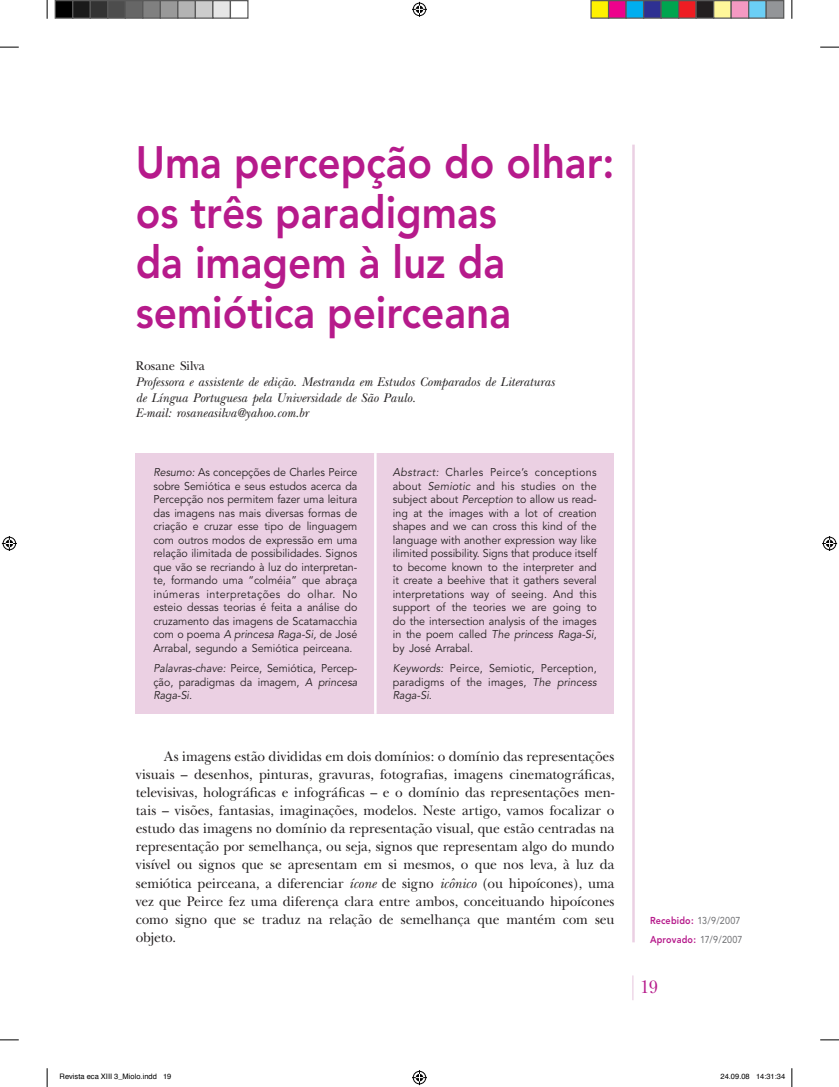
<style>
.page{position:relative;width:839px;height:1087px;background:#fff}
.page>*{position:absolute;margin:0;border:0;box-sizing:border-box;transform-origin:0 0}
.t1{font:800 45px/50px "Avenir";color:#b61a8b;scale:.9 1}
.t2{font:18.75px "New Baskerville";color:#b61a8b;scale:.9 1}
.t3{font:14.38px/18.1px "New Baskerville";letter-spacing:-.005em;color:#231f20;text-align:justify;scale:.95 1}
.t4{font:italic 13.12px/15.8px "New Baskerville";color:#231f20;scale:.95 1}
.t5{font:13.12px "New Baskerville";color:#231f20;scale:.95 1}
.t6{font:11.25px/13.5px "Avenir";color:#231f20;text-align:justify;scale:.95 1}
.t7{font:800 10px/19.1px "Avenir";letter-spacing:.02em;color:#b61a8b;scale:.9 1}
.t8{font:7.5px "Helvetica";color:#000}
.s1{font-style:italic}
.s2{font-weight:400;color:#6c6d70}
</style>
<div class="page">
<hr style="left:632px;top:145px;width:2px;height:797px;background:#ebd0e3">
<svg style="left:632px;top:975px;width:1px;height:25px"></svg>
<div style="left:136px;top:453px;width:477px;height:260px;background:#ebd0e3"></div>
<hr style="left:374px;top:453px;width:2px;height:260px;background:#fff">
<svg style="left:0;top:46px;width:19px;height:2px"></svg>
<svg style="left:820px;top:46px;width:18px;height:2px"></svg>
<svg style="left:0;top:1039px;width:19px;height:1px"></svg>
<svg style="left:820px;top:1039px;width:18px;height:1px"></svg>
<svg style="left:46px;top:0;width:2px;height:19px"></svg>
<svg style="left:46px;top:1068px;width:2px;height:18px"></svg>
<svg style="left:791px;top:0;width:1px;height:19px"></svg>
<svg style="left:412px;top:2px;width:15px;height:15px"></svg>
<svg style="left:412px;top:1070px;width:15px;height:14px"></svg>
<svg style="left:2px;top:536px;width:15px;height:15px"></svg>
<svg style="left:822px;top:536px;width:14px;height:15px"></svg>
<div style="left:55px;top:1px;width:18px;height:17px;background:#000"></div>
<div style="left:55px;top:0;width:18px;height:19px;border:1px solid #595959"></div>
<div style="left:73px;top:1px;width:17px;height:17px;background:#1a1a1a"></div>
<div style="left:72px;top:0;width:19px;height:19px;border:1px solid #595959"></div>
<div style="left:90px;top:1px;width:18px;height:17px;background:#333"></div>
<div style="left:90px;top:0;width:18px;height:19px;border:1px solid #595959"></div>
<div style="left:108px;top:1px;width:17px;height:17px;background:#4d4d4d"></div>
<div style="left:107px;top:0;width:19px;height:19px;border:1px solid #595959"></div>
<div style="left:125px;top:1px;width:18px;height:17px;background:#666"></div>
<div style="left:125px;top:0;width:18px;height:19px;border:1px solid #595959"></div>
<div style="left:143px;top:1px;width:17px;height:17px;background:#808080"></div>
<div style="left:142px;top:0;width:19px;height:19px;border:1px solid #595959"></div>
<div style="left:160px;top:1px;width:18px;height:17px;background:#999"></div>
<div style="left:160px;top:0;width:18px;height:19px;border:1px solid #595959"></div>
<div style="left:178px;top:1px;width:17px;height:17px;background:#b3b3b3"></div>
<div style="left:177px;top:0;width:19px;height:19px;border:1px solid #595959"></div>
<div style="left:195px;top:1px;width:18px;height:17px;background:#ccc"></div>
<div style="left:195px;top:0;width:18px;height:19px;border:1px solid #595959"></div>
<div style="left:213px;top:1px;width:17px;height:17px;background:#e6e6e6"></div>
<div style="left:212px;top:0;width:19px;height:19px;border:1px solid #595959"></div>
<div style="left:230px;top:0;width:18px;height:19px;border:1px solid #595959"></div>
<div style="left:591px;top:1px;width:17px;height:17px;background:#fff101"></div>
<div style="left:590px;top:0;width:19px;height:19px;border:1px solid #595959"></div>
<div style="left:608px;top:1px;width:18px;height:17px;background:#ed028c"></div>
<div style="left:607px;top:0;width:19px;height:19px;border:1px solid #595959"></div>
<div style="left:626px;top:1px;width:17px;height:17px;background:#00aeef"></div>
<div style="left:625px;top:0;width:19px;height:19px;border:1px solid #595959"></div>
<div style="left:643px;top:1px;width:18px;height:17px;background:#2e3092"></div>
<div style="left:642px;top:0;width:19px;height:19px;border:1px solid #595959"></div>
<div style="left:661px;top:1px;width:17px;height:17px;background:#00a54f"></div>
<div style="left:660px;top:0;width:19px;height:19px;border:1px solid #595959"></div>
<div style="left:678px;top:1px;width:18px;height:17px;background:#ee1d23"></div>
<div style="left:677px;top:0;width:19px;height:19px;border:1px solid #595959"></div>
<div style="left:696px;top:1px;width:17px;height:17px;background:#231f20"></div>
<div style="left:695px;top:0;width:19px;height:19px;border:1px solid #595959"></div>
<div style="left:713px;top:1px;width:18px;height:17px;background:#fff79a"></div>
<div style="left:712px;top:0;width:19px;height:19px;border:1px solid #595959"></div>
<div style="left:731px;top:1px;width:17px;height:17px;background:#f499c2"></div>
<div style="left:730px;top:0;width:19px;height:19px;border:1px solid #595959"></div>
<div style="left:748px;top:1px;width:18px;height:17px;background:#6bcff6"></div>
<div style="left:747px;top:0;width:19px;height:19px;border:1px solid #595959"></div>
<div style="left:766px;top:1px;width:17px;height:17px;background:#939598"></div>
<div style="left:765px;top:0;width:19px;height:19px;border:1px solid #595959"></div>
<svg style="left:791px;top:1068px;width:1px;height:18px"></svg>
<h1 class="t1" style="left:136px;top:138px;width:533px">Uma percepção do olhar: os três paradigmas<br>da imagem à luz da semiótica peirceana</h1>
<p class="t5" style="left:136px;top:358px;width:74px">Rosane Silva</p>
<p class="t4" style="left:136px;top:374px;width:442px">Professora e assistente de edição. Mestranda em Estudos Comparados de Literaturas de Língua Portuguesa pela Universidade de São Paulo.<br>E-mail: rosaneasilva@yahoo.com.br</p>
<p class="t6" style="left:153px;top:466px;width:216px"><span class="s1">Resumo:</span> As concepções de Charles Peirce sobre Semiótica e seus estudos acerca da Percepção nos permitem fazer uma leitura das imagens nas mais diversas formas de criação e cruzar esse tipo de linguagem com outros modos de expressão em uma relação ilimitada de possibilidades. Signos que vão se recriando à luz do interpretan&shy;te, formando uma “colméia” que abraça inúmeras interpretações do olhar. No esteio dessas teorias é feita a análise do cruzamento das imagens de Scatamacchia com o poema <span class="s1">A princesa Raga-Si,</span> de José Arrabal, segundo a Semiótica peirceana.</p>
<p class="t6" style="left:153px;top:662px;width:216px"><span class="s1">Palavras-chave:</span> Peirce, Semiótica, Percep&shy;ção, paradigmas da imagem, <span class="s1">A princesa Raga-Si.</span></p>
<p class="t6" style="left:393px;top:466px;width:216px"><span class="s1">Abstract:</span> Charles Peirce’s conceptions about <span class="s1">Semiotic</span> and his studies on the subject about <span class="s1">Perception</span> to allow us read&shy;ing at the images with a lot of creation shapes and we can cross this kind of the language with another expression way like ilimited possibility. Signs that produce itself to become known to the interpreter and it create a beehive that it gathers several interpretations way of seeing. And this support of the teories we are going to do the intersection analysis of the images in the poem called <span class="s1">The princess Raga-Si</span>, by José Arrabal.</p>
<p class="t6" style="left:393px;top:662px;width:216px"><span class="s1">Keywords:</span> Peirce, Semiotic, Perception, paradigms of the images, <span class="s1">The princess Raga-Si.</span></p>
<p class="t3" style="left:136px;top:747px;width:505px;text-indent:28px">As imagens estão divididas em dois domínios: o domínio das representações visuais – desenhos, pinturas, gravuras, fotografias, imagens cinematográficas, televisivas, holográficas e infográficas – e o domínio das representações men&shy;tais – visões, fantasias, imaginações, modelos. Neste artigo, vamos focalizar o estudo das imagens no domínio da representação visual, que estão centradas na representação por semelhança, ou seja, signos que representam algo do mundo visível ou signos que se apresentam em si mesmos, o que nos leva, à luz da semiótica peirceana, a diferenciar <span class="s1">ícone</span> de signo <span class="s1">icônico</span> (ou hipoícones), uma vez que Peirce fez uma diferença clara entre ambos, conceituando hipoícones como signo que se traduz na relação de semelhança que mantém com seu objeto.</p>
<p class="t7" style="left:649px;top:911px;width:104px">Recebido: <span class="s2">13/9/2007<br></span>Aprovado: <span class="s2">17/9/2007</span></p>
<h2 class="t2" style="left:640px;top:975px;width:21px">19</h2>
<p class="t8" style="left:60px;top:1070px;width:113px">Revista eca XIII 3_Miolo.indd 19</p>
<p class="t8" style="left:720px;top:1070px;width:66px">24.09.08 14:31:34</p>
</div>
